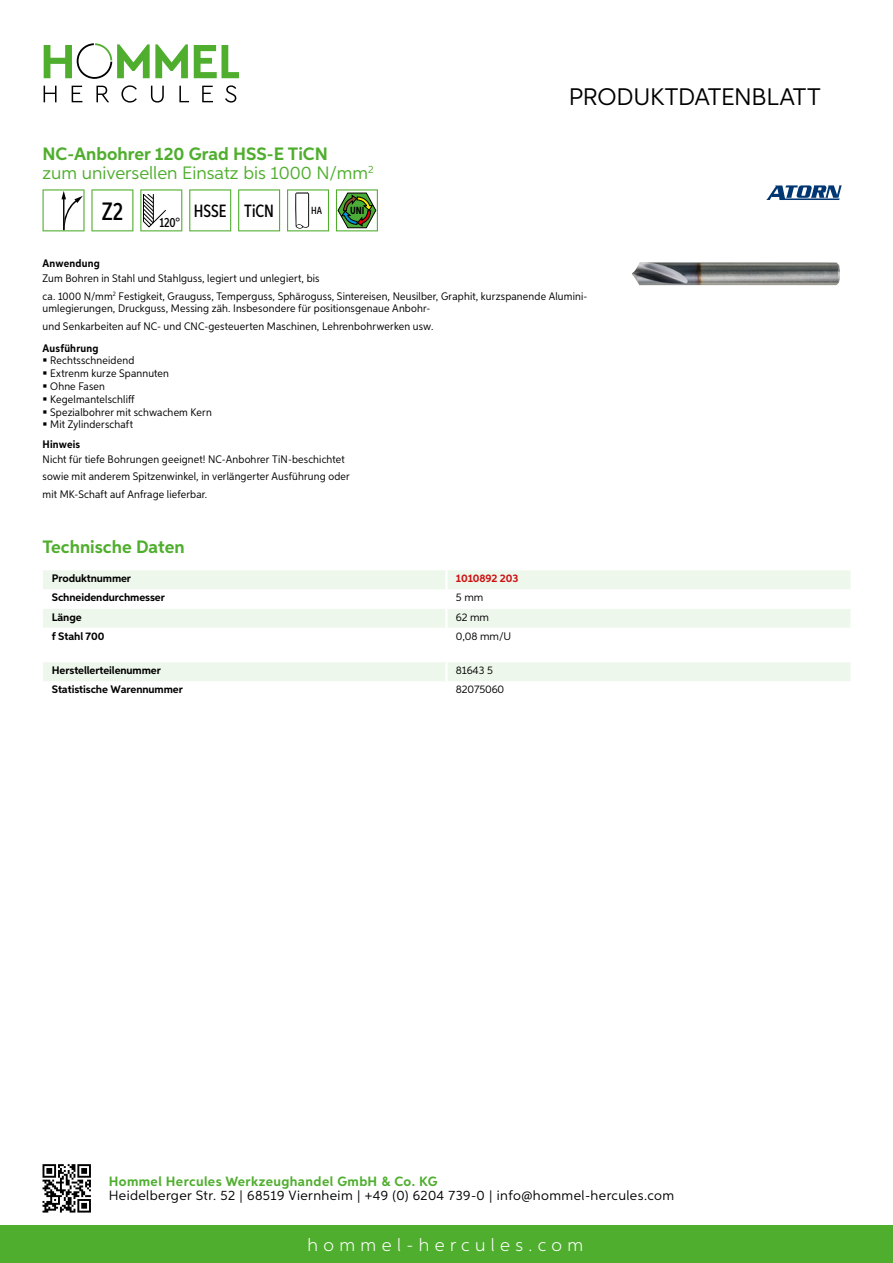
<style>
.page{position:relative;width:893px;height:1263px;background:#fff}
.page>*{position:absolute;margin:0;border:0;box-sizing:border-box;transform-origin:0 0}
.t1{font:500 25.2px "Aspira XX Nar";color:#000}
.t2{font:24px "Aspira";letter-spacing:-.01em;color:#000}
.t3{font:18px/19.8px "Aspira";color:#50ae2f}
.t4{font:300 18px "Aspira";letter-spacing:.3em;color:#fff}
.t5{font:700 18px "Aspira";color:#50ae2f}
.t6{font:500 17.85px "Aspira XX Nar";color:#000}
.t7{font:13.5px "Aspira";letter-spacing:.03em;color:#000}
.t8{font:700 13.5px "Aspira";letter-spacing:.03em;color:#50ae2f}
.t9{font:500 13.35px "Aspira XX Nar";color:#000}
.t10{font:10.95px/12.8px "Aspira Nar";letter-spacing:.015em;color:#000}
.t11{font:700 10.95px "Aspira";letter-spacing:-.01em;color:#000}
.t12{font:10.95px "Aspira";letter-spacing:-.01em;color:#000}
.t13{font:700 10.95px "Aspira Nar";letter-spacing:.02em;color:#000}
.t14{font:700 10.95px "Aspira";letter-spacing:-.01em;color:#cd1013}
.t15{font:700 10.35px "Aspira XX Nar";color:#000}
.t16{font:500 10.35px "Aspira XX Nar";color:#000}
.s1{font-weight:700}
</style>
<div class="page">
<div style="left:0;top:1226px;width:893px;height:37px;background:#50ae2f"></div>
<svg style="left:43px;top:1164px;width:48px;height:48px"></svg>
<svg style="left:194px;top:45px;width:45px;height:33px"></svg>
<svg style="left:44px;top:43px;width:144px;height:36px"></svg>
<svg style="left:44px;top:86px;width:13px;height:16px"></svg>
<svg style="left:72px;top:86px;width:10px;height:16px"></svg>
<svg style="left:96px;top:86px;width:13px;height:16px"></svg>
<svg style="left:121px;top:85px;width:16px;height:18px"></svg>
<svg style="left:151px;top:86px;width:13px;height:17px"></svg>
<svg style="left:179px;top:86px;width:10px;height:16px"></svg>
<svg style="left:202px;top:86px;width:11px;height:16px"></svg>
<svg style="left:225px;top:85px;width:11px;height:18px"></svg>
<div style="left:43px;top:570px;width:807px;height:19px;background:#eef7eb"></div>
<div style="left:43px;top:609px;width:807px;height:19px;background:#eef7eb"></div>
<hr style="left:445px;top:570px;width:3px;height:19px;background:#fff">
<hr style="left:445px;top:609px;width:3px;height:19px;background:#fff">
<div style="left:43px;top:662px;width:807px;height:19px;background:#eef7eb"></div>
<svg style="left:43px;top:189px;width:42px;height:42px"></svg>
<svg style="left:91px;top:189px;width:42px;height:42px"></svg>
<svg style="left:140px;top:189px;width:42px;height:42px"></svg>
<svg style="left:189px;top:189px;width:42px;height:42px"></svg>
<svg style="left:238px;top:189px;width:42px;height:42px"></svg>
<svg style="left:287px;top:189px;width:42px;height:42px"></svg>
<svg style="left:336px;top:189px;width:42px;height:42px"></svg>
<img style="left:632px;top:262px;width:208px;height:24px">
<svg style="left:766px;top:185px;width:76px;height:15px"></svg>
<h3 class="t3" style="left:43px;top:143px;width:333px"><span class="s1">NC-Anbohrer 120 Grad HSS-E TiCN<br></span>zum universellen Einsatz bis 1000 N/mm<sup>2</sup></h3>
<h1 class="t1" style="left:102px;top:196px;width:23px">Z2</h1>
<p class="t9" style="left:159px;top:215px;width:22px">120°</p>
<h3 class="t6" style="left:194px;top:200px;width:82px">HSSE TiCN</h3>
<p class="t16" style="left:311px;top:204px;width:12px">HA</p>
<p class="t15" style="left:350px;top:205px;width:16px">UNI</p>
<h2 class="t2" style="left:569px;top:82px;width:253px">Produktdatenblatt</h2>
<p class="t13" style="left:43px;top:257px;width:59px">Anwendung</p>
<p class="t10" style="left:43px;top:270px;width:546px;line-height:17.5px">Zum Bohren in Stahl und Stahlguss, legiert und unlegiert, bis<br>ca. 1000 N/mm<sup>2</sup> Festigkeit, Grauguss, Temperguss, Sphäroguss, Sintereisen, Neusilber, Graphit, kurzspanende Alumini-</p>
<p class="t10" style="left:43px;top:299px;width:392px;line-height:17.5px">umlegierungen, Druckguss, Messing zäh. Insbesondere für positionsgenaue Anbohr&shy;und Senkarbeiten auf NC- und CNC-gesteuerten Maschinen, Lehrenbohrwerken usw.</p>
<p class="t13" style="left:43px;top:341px;width:58px">Ausführung</p>
<p class="t10" style="left:50px;top:354px;width:163px">Rechtsschneidend<br>Extrenm kurze Spannuten<br>Ohne Fasen<br>Kegelmantelschliff<br>Spezialbohrer mit schwachem Kern<br>Mit Zylinderschaft</p>
<p class="t13" style="left:43px;top:437px;width:39px">Hinweis</p>
<p class="t10" style="left:43px;top:450px;width:309px;line-height:17.5px">Nicht für tiefe Bohrungen geeignet! NC-Anbohrer TiN-beschichtet sowie mit anderem Spitzenwinkel, in verlängerter Ausführung oder mit MK-Schaft auf Anfrage lieferbar.</p>
<h3 class="t5" style="left:43px;top:536px;width:144px">Technische Daten</h3>
<p class="t11" style="left:52px;top:572px;width:81px">Produktnummer</p>
<p class="t14" style="left:456px;top:572px;width:64px">1010892 203</p>
<p class="t11" style="left:52px;top:591px;width:115px">Schneidendurchmesser</p>
<p class="t12" style="left:456px;top:591px;width:29px">5 mm</p>
<p class="t11" style="left:52px;top:610px;width:31px">Länge</p>
<p class="t12" style="left:456px;top:610px;width:35px">62 mm</p>
<p class="t11" style="left:52px;top:629px;width:54px">f Stahl 700</p>
<p class="t12" style="left:456px;top:629px;width:55px">0,08 mm/U</p>
<p class="t11" style="left:52px;top:664px;width:111px">Herstellerteilenummer</p>
<p class="t12" style="left:456px;top:664px;width:39px">81643 5</p>
<p class="t11" style="left:52px;top:683px;width:132px">Statistische Warennummer</p>
<p class="t12" style="left:456px;top:683px;width:50px">82075060</p>
<p class="t8" style="left:109px;top:1172px;width:330px">Hommel Hercules Werkzeughandel GmbH &amp; Co. KG</p>
<p class="t7" style="left:109px;top:1187px;width:567px">Heidelberger Str. 52 | 68519 Viernheim | +49 (0) 6204 739-0 | info@hommel-hercules.com</p>
<h3 class="t4" style="left:307px;top:1234px;width:277px">hommel-hercules.com</h3>
</div>
